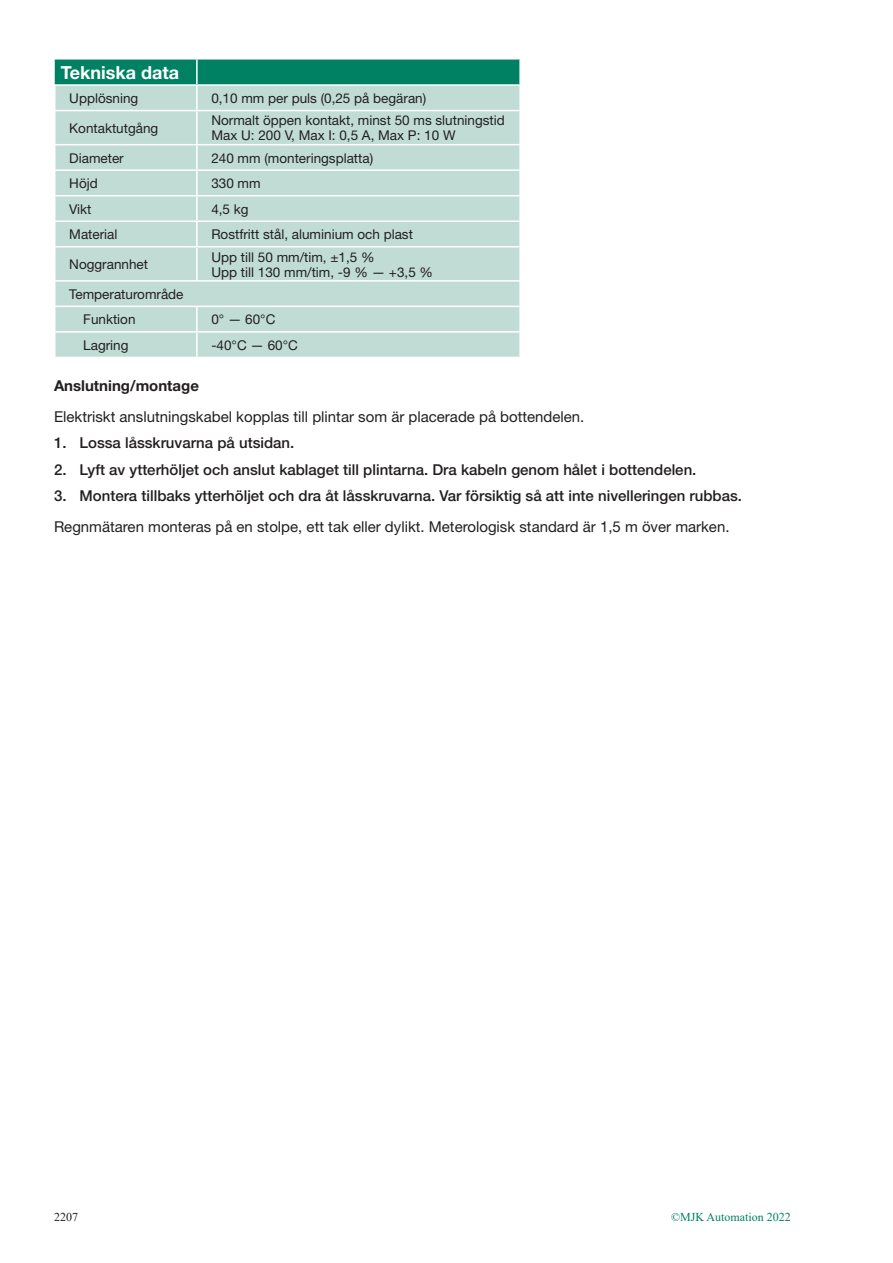
<style>
.page{position:relative;width:893px;height:1263px;background:#fff}
.page>*{position:absolute;margin:0;border:0;box-sizing:border-box;transform-origin:0 0}
.t1{font:700 18px "Helvetica Neue";color:#fff}
.t2{font:500 15px "Helvetica Neue";color:#231f20}
.t3{font:15px "Helvetica Neue";color:#231f20}
.t4{font:700 15px "Helvetica Neue";color:#231f20}
.t5{font:13.5px/15px "Helvetica Neue";color:#231f20}
.t6{font:12px "Times New Roman";color:#008061}
.t7{font:12px "Times New Roman";color:#231f20}
</style>
<div class="page">
<div style="left:55px;top:60px;width:464px;height:24px;background:#008163"></div>
<div style="left:56px;top:86px;width:463px;height:271px;background:#c0dcd4"></div>
<hr style="left:196px;top:60px;width:2px;height:24px;background:#fff">
<hr style="left:196px;top:86px;width:2px;height:24px;background:#fff">
<hr style="left:54px;top:110px;width:143px;height:1px;background:#fff">
<hr style="left:197px;top:110px;width:324px;height:1px;background:#fff">
<hr style="left:196px;top:111px;width:2px;height:33px;background:#fff">
<hr style="left:54px;top:144px;width:143px;height:1px;background:#fff">
<hr style="left:197px;top:144px;width:324px;height:1px;background:#fff">
<hr style="left:196px;top:145px;width:2px;height:24px;background:#fff">
<hr style="left:54px;top:169px;width:143px;height:2px;background:#fff">
<hr style="left:197px;top:169px;width:324px;height:2px;background:#fff">
<hr style="left:196px;top:171px;width:2px;height:24px;background:#fff">
<hr style="left:54px;top:195px;width:143px;height:1px;background:#fff">
<hr style="left:197px;top:195px;width:324px;height:1px;background:#fff">
<hr style="left:196px;top:196px;width:2px;height:24px;background:#fff">
<hr style="left:54px;top:220px;width:143px;height:2px;background:#fff">
<hr style="left:197px;top:220px;width:324px;height:2px;background:#fff">
<hr style="left:196px;top:222px;width:2px;height:24px;background:#fff">
<hr style="left:54px;top:246px;width:143px;height:1px;background:#fff">
<hr style="left:197px;top:246px;width:324px;height:1px;background:#fff">
<hr style="left:196px;top:247px;width:2px;height:33px;background:#fff">
<hr style="left:54px;top:280px;width:143px;height:2px;background:#fff">
<hr style="left:197px;top:280px;width:324px;height:2px;background:#fff">
<hr style="left:54px;top:306px;width:143px;height:1px;background:#fff">
<hr style="left:197px;top:306px;width:324px;height:1px;background:#fff">
<hr style="left:196px;top:307px;width:2px;height:24px;background:#fff">
<hr style="left:54px;top:331px;width:143px;height:2px;background:#fff">
<hr style="left:197px;top:331px;width:324px;height:2px;background:#fff">
<hr style="left:196px;top:333px;width:2px;height:24px;background:#fff">
<h1 class="t1" style="left:61px;top:62px;width:120px">Tekniska data</h1>
<p class="t5" style="left:69px;top:91px;width:71px">Upplösning</p>
<p class="t5" style="left:211px;top:91px;width:216px">0,10 mm per puls (0,25 på begäran)</p>
<p class="t5" style="left:69px;top:120px;width:91px">Kontaktutgång</p>
<p class="t5" style="left:211px;top:113px;width:295px">Normalt öppen kontakt, minst 50 ms slutningstid<br>Max U: 200 V, Max I: 0,5 A, Max P: 10 W</p>
<p class="t5" style="left:69px;top:150px;width:56px">Diameter</p>
<p class="t5" style="left:211px;top:150px;width:163px">240 mm (monteringsplatta)</p>
<p class="t5" style="left:69px;top:176px;width:30px">Höjd</p>
<p class="t5" style="left:211px;top:176px;width:51px">330 mm</p>
<p class="t5" style="left:69px;top:201px;width:24px">Vikt</p>
<p class="t5" style="left:211px;top:201px;width:39px">4,5 kg</p>
<p class="t5" style="left:69px;top:227px;width:50px">Material</p>
<p class="t5" style="left:211px;top:227px;width:203px">Rostfritt stål, aluminium och plast</p>
<p class="t5" style="left:69px;top:257px;width:80px">Noggrannhet</p>
<p class="t5" style="left:211px;top:249px;width:223px">Upp till 50 mm/tim, ±1,5 %<br>Upp till 130 mm/tim, -9 % — +3,5 %</p>
<p class="t5" style="left:83px;top:281px;width:102px;line-height:25.5px;text-indent:-14px">Temperaturområde<br>Funktion</p>
<p class="t5" style="left:211px;top:312px;width:66px">0° — 60°C</p>
<p class="t5" style="left:83px;top:337px;width:47px">Lagring</p>
<p class="t5" style="left:211px;top:337px;width:88px">-40°C — 60°C</p>
<p class="t4" style="left:54px;top:376px;width:146px">Anslutning/montage</p>
<p class="t3" style="left:54px;top:407px;width:532px">Elektriskt anslutningskabel kopplas till plintar som är placerade på bottendelen.</p>
<p class="t2" style="left:54px;top:434px;width:242px">1. Lossa låsskruvarna på utsidan.</p>
<p class="t2" style="left:54px;top:460px;width:644px">2. Lyft av ytterhöljet och anslut kablaget till plintarna. Dra kabeln genom hålet i bottendelen.</p>
<p class="t2" style="left:54px;top:487px;width:690px">3. Montera tillbaks ytterhöljet och dra åt låsskruvarna. Var försiktig så att inte nivelleringen rubbas.</p>
<p class="t3" style="left:54px;top:518px;width:677px">Regnmätaren monteras på en stolpe, ett tak eller dylikt. Meterologisk standard är 1,5 m över marken.</p>
<p class="t7" style="left:54px;top:1209px;width:25px">2207</p>
<p class="t6" style="left:671px;top:1209px;width:121px">©MJK Automation 2022</p>
</div>
